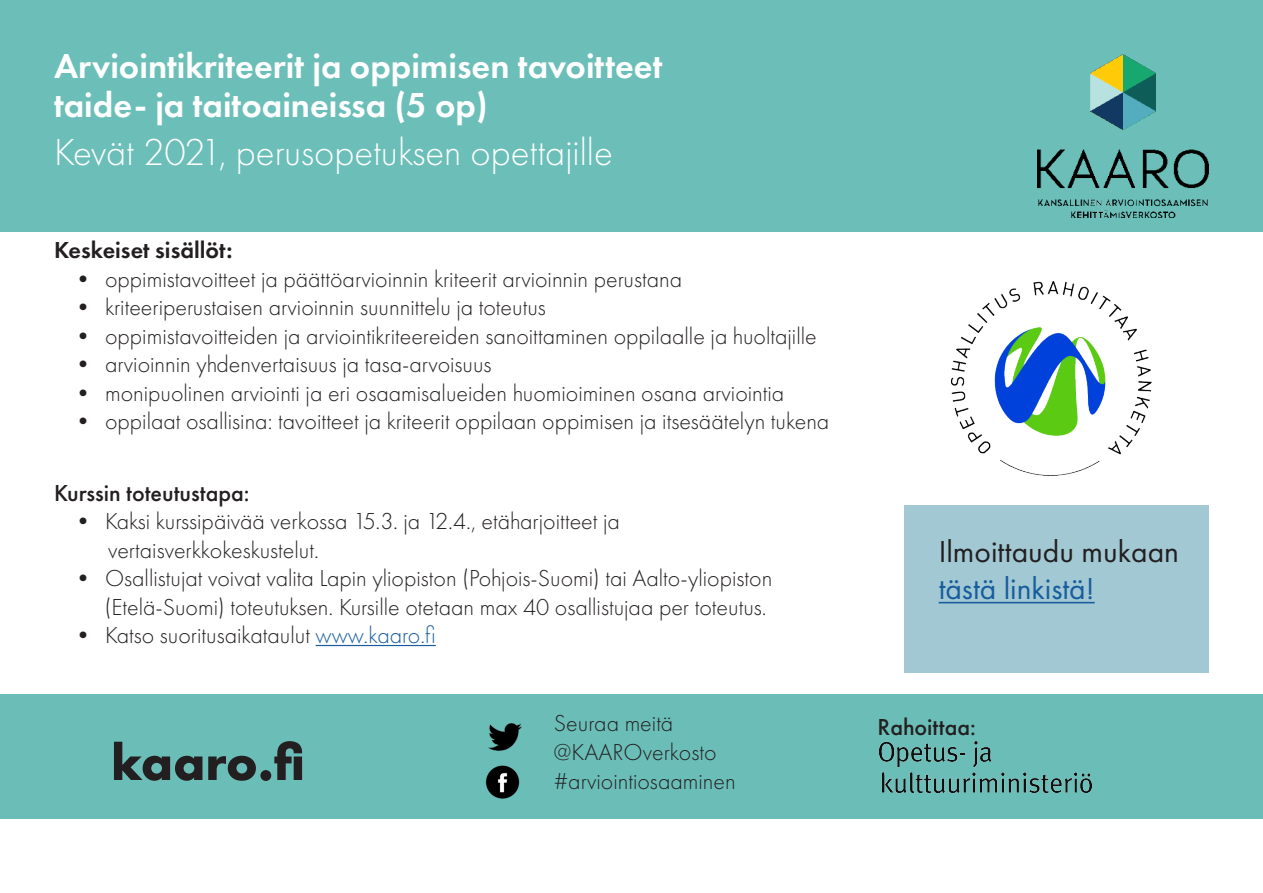
<style>
.page{position:relative;width:1263px;height:893px;background:#fff}
.page>*{position:absolute;margin:0;border:0;box-sizing:border-box;transform-origin:0 0}
.Kappaletyyli_1{font:700 52.5px "Futura PT";letter-spacing:-.01em;color:#231f20}
.Futura_kappaleteksti{font:300 39px "Futura PT";color:#fff}
.Futura_kappaleteksti-2{font:600 36px/39px "Futura PT";color:#fff}
.Futura_kappaleteksti-3{font:31.5px "Futura PT";color:#231f20}
.Futura_kappaleteksti-4{font:31.5px "Futura PT";color:#175d9e}
.Kappaletyyli_1-2{font:300 24px/28.5px "Futura PT";color:#231f20}
.Futura_kappaleteksti-5{font:500 24px "Futura PT";color:#231f20}
.Futura_kappaleteksti-6{font:600 24px "Futura PT";color:#231f20}
.s1{color:#175d9e}
</style>
<div class="page">
<div style="left:0;top:694px;width:1263px;height:125px;background:#6bbeb8"></div>
<img style="left:485px;top:765px;width:35px;height:34px">
<img style="left:489px;top:723px;width:33px;height:28px">
<div style="left:0;top:0;width:1263px;height:231px;background:#6cbfb8"></div>
<hr style="left:316px;top:645px;width:120px;height:1px;background:#175d9e">
<img style="left:878px;top:741px;width:214px;height:53px">
<img style="left:1037px;top:54px;width:172px;height:164px">
<div style="left:905px;top:505px;width:304px;height:168px;background:#a2c9d3"></div>
<hr style="left:939px;top:602px;width:156px;height:1px;background:#175d9e">
<img style="left:951px;top:282px;width:201px;height:193px">
<p class="Futura_kappaleteksti-2" style="left:54px;top:46px;width:610px">Arviointikriteerit ja oppimisen tavoitteet taide- ja taitoaineissa (5 op)</p>
<p class="Futura_kappaleteksti" style="left:54px;top:130px;width:560px">Kevät 2021, perusopetuksen opettajille</p>
<p class="Futura_kappaleteksti-6" style="left:54px;top:235px;width:180px">Keskeiset sisällöt:</p>
<p class="Kappaletyyli_1-2" style="left:71px;top:265px;width:613px">• oppimistavoitteet ja päättöarvioinnin kriteerit arvioinnin perustana</p>
<p class="Kappaletyyli_1-2" style="left:71px;top:293px;width:476px">• kriteeriperustaisen arvioinnin suunnittelu ja toteutus</p>
<p class="Kappaletyyli_1-2" style="left:71px;top:322px;width:747px">• oppimistavoitteiden ja arviointikriteereiden sanoittaminen oppilaalle ja huoltajille</p>
<p class="Kappaletyyli_1-2" style="left:71px;top:350px;width:422px">• arvioinnin yhdenvertaisuus ja tasa-arvoisuus</p>
<p class="Kappaletyyli_1-2" style="left:71px;top:379px;width:715px">• monipuolinen arviointi ja eri osaamisalueiden huomioiminen osana arviointia</p>
<p class="Kappaletyyli_1-2" style="left:71px;top:407px;width:760px">• oppilaat osallisina: tavoitteet ja kriteerit oppilaan oppimisen ja itsesäätelyn tukena</p>
<p class="Futura_kappaleteksti-5" style="left:54px;top:478px;width:197px">Kurssin toteutustapa:</p>
<p class="Kappaletyyli_1-2" style="left:108px;top:507px;width:513px;text-indent:-37px">• Kaksi kurssipäivää verkossa 15.3. ja 12.4., etäharjoitteet ja vertaisverkkokeskustelut.</p>
<p class="Kappaletyyli_1-2" style="left:71px;top:564px;width:703px;text-align:right">• Osallistujat voivat valita Lapin yliopiston (Pohjois-Suomi) tai Aalto-yliopiston (Etelä-Suomi) toteutuksen. Kursille otetaan max 40 osallistujaa per toteutus.</p>
<p class="Kappaletyyli_1-2" style="left:71px;top:621px;width:366px">• Katso suoritusaikataulut <span class="s1">www.kaaro.fi</span></p>
<p class="Kappaletyyli_1" style="left:111px;top:729px;width:195px">kaaro.fi</p>
<p class="Kappaletyyli_1-2" style="left:554px;top:709px;width:121px">Seuraa meitä</p>
<p class="Kappaletyyli_1-2" style="left:554px;top:738px;width:164px">@KAAROverkosto</p>
<p class="Kappaletyyli_1-2" style="left:554px;top:767px;width:183px">#arviointiosaaminen</p>
<p class="Futura_kappaleteksti-3" style="left:939px;top:532px;width:242px">Ilmoittaudu mukaan</p>
<p class="Futura_kappaleteksti-4" style="left:939px;top:570px;width:158px">tästä linkistä!</p>
<p class="Futura_kappaleteksti-5" style="left:878px;top:713px;width:100px">Rahoittaa:</p>
</div>
